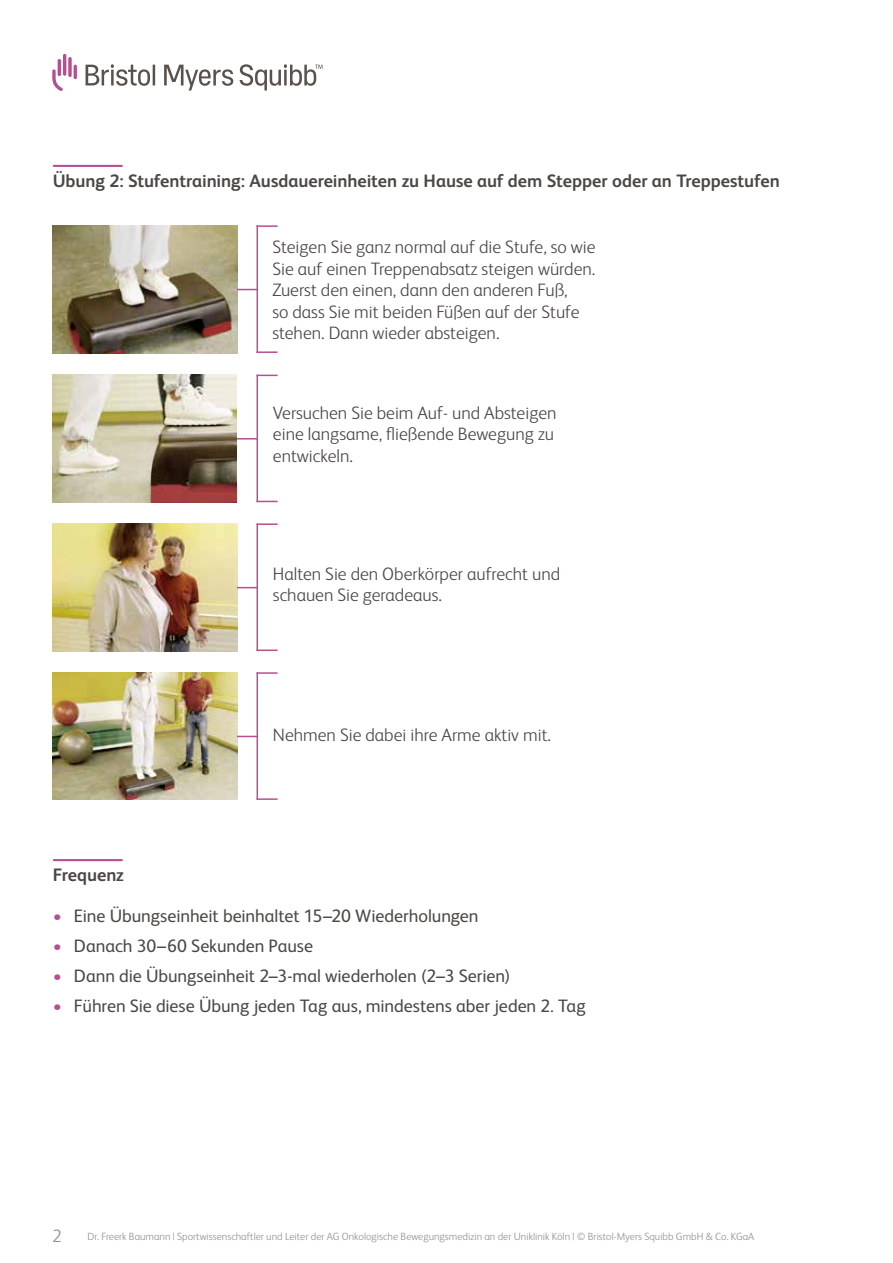
<style>
.page{position:relative;width:893px;height:1263px;background:#fff}
.page>*{position:absolute;margin:0;border:0;box-sizing:border-box;transform-origin:0 0}
.t1{font:300 18px/21.6px "BMS Humanity";color:#4b4744}
.t2{font:18px "BMS Humanity";letter-spacing:-.005em;color:#4b4744}
.t3{font:700 18px "BMS Humanity";letter-spacing:-.005em;color:#4b4744}
.t4{font:300 18px "BMS Humanity";color:#949290}
.t5{font:300 10.5px "BMS Humanity";color:#949290}
.s1{color:#b74e91}
</style>
<div class="page">
<svg style="left:52px;top:54px;width:25px;height:37px"></svg>
<svg style="left:86px;top:64px;width:236px;height:27px"></svg>
<hr style="left:54px;top:165px;width:68px;height:2px;background:#b74e91">
<hr style="left:54px;top:859px;width:68px;height:2px;background:#b74e91">
<img style="left:53px;top:226px;width:184px;height:127px">
<img style="left:53px;top:375px;width:184px;height:127px">
<img style="left:53px;top:672px;width:184px;height:128px">
<img style="left:53px;top:523px;width:184px;height:128px">
<svg style="left:237px;top:736px;width:20px;height:1px"></svg>
<hr style="left:257px;top:672px;width:21px;height:2px;background:#b74e91">
<hr style="left:257px;top:798px;width:21px;height:2px;background:#b74e91">
<hr style="left:257px;top:672px;width:1px;height:128px;background:#b74e91">
<svg style="left:237px;top:587px;width:20px;height:1px"></svg>
<hr style="left:257px;top:523px;width:21px;height:2px;background:#b74e91">
<hr style="left:257px;top:649px;width:21px;height:2px;background:#b74e91">
<hr style="left:257px;top:523px;width:1px;height:128px;background:#b74e91">
<svg style="left:237px;top:438px;width:20px;height:1px"></svg>
<svg style="left:258px;top:375px;width:20px;height:1px"></svg>
<svg style="left:258px;top:501px;width:20px;height:1px"></svg>
<hr style="left:257px;top:375px;width:1px;height:127px;background:#b74e91">
<svg style="left:237px;top:289px;width:20px;height:1px"></svg>
<hr style="left:257px;top:225px;width:21px;height:2px;background:#b74e91">
<hr style="left:257px;top:351px;width:21px;height:2px;background:#b74e91">
<hr style="left:257px;top:225px;width:1px;height:128px;background:#b74e91">
<p class="t3" style="left:53px;top:168px;width:729px">Übung 2: Stufentraining: Ausdauereinheiten zu Hause auf dem Stepper oder an Treppestufen</p>
<p class="t1" style="left:272px;top:235px;width:325px">Steigen Sie ganz normal auf die Stufe, so wie Sie auf einen Treppenabsatz steigen würden.<br>Zuerst den einen, dann den anderen Fuß,<br>so dass Sie mit beiden Füßen auf der Stufe stehen. Dann wieder absteigen.</p>
<p class="t1" style="left:273px;top:401px;width:285px">Versuchen Sie beim Auf- und Absteigen eine langsame, fließende Bewegung zu entwickeln.</p>
<p class="t1" style="left:273px;top:562px;width:289px">Halten Sie den Oberkörper aufrecht und schauen Sie geradeaus.</p>
<p class="t3" style="left:53px;top:862px;width:73px">Frequenz</p>
<p class="t1" style="left:273px;top:722px;width:280px">Nehmen Sie dabei ihre Arme aktiv mit.</p>
<p class="t2" style="left:53px;top:903px;width:427px"><span class="s1">•</span> Eine Übungseinheit beinhaltet 15–20 Wiederholungen</p>
<p class="t2" style="left:53px;top:933px;width:262px"><span class="s1">•</span> Danach 30–60 Sekunden Pause</p>
<p class="t2" style="left:53px;top:963px;width:459px"><span class="s1">•</span> Dann die Übungseinheit 2–3-mal wiederholen (2–3 Serien)</p>
<p class="t2" style="left:53px;top:993px;width:535px"><span class="s1">•</span> Führen Sie diese Übung jeden Tag aus, mindestens aber jeden 2. Tag</p>
<p class="t4" style="left:52px;top:1224px;width:11px">2</p>
<p class="t5" style="left:88px;top:1229px;width:668px">Dr. Freerk Baumann | Sportwissenschaftler und Leiter der AG Onkologische Bewegungsmedizin an der Uniklinik Köln | © Bristol-Myers Squibb GmbH &amp; Co. KGaA</p>
</div>
